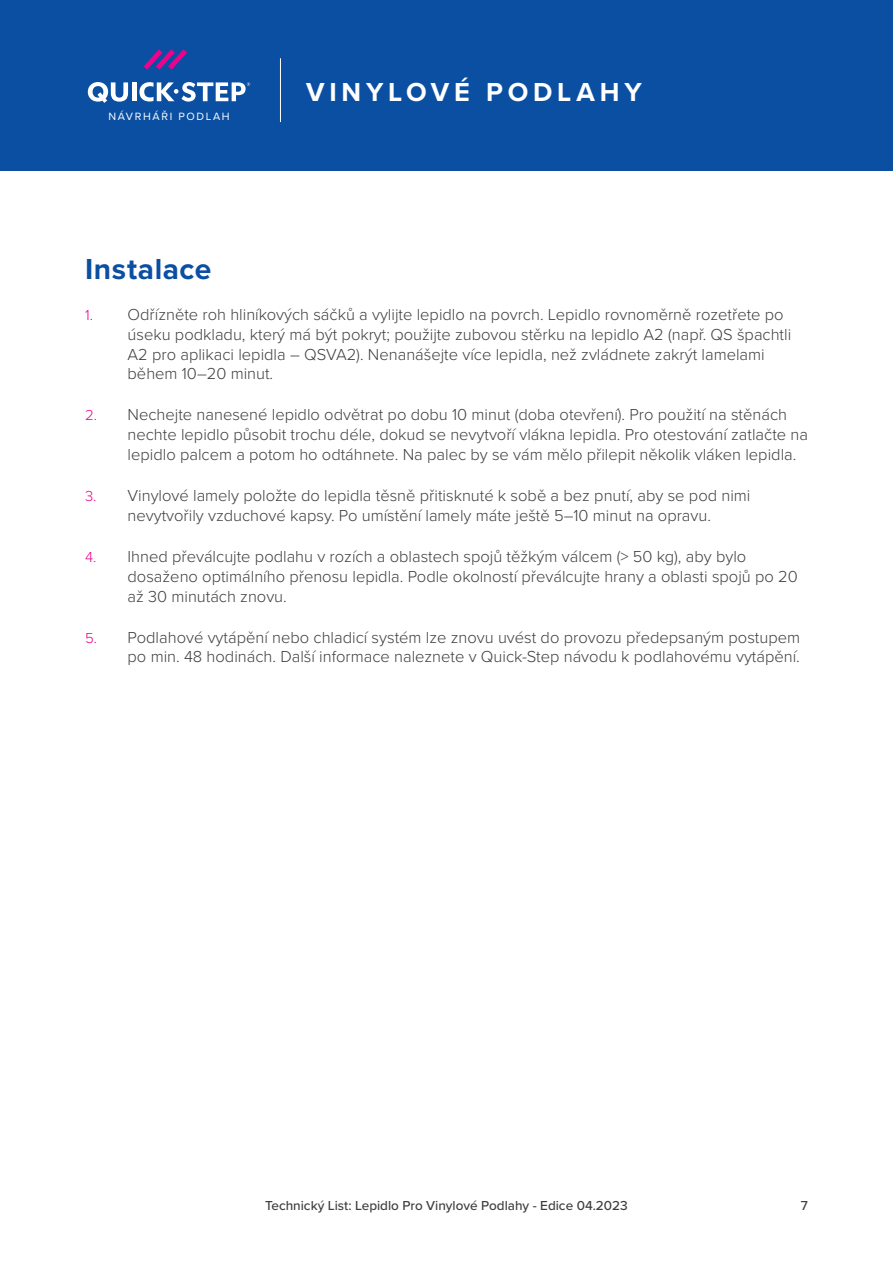
<style>
.page{position:relative;width:893px;height:1263px;background:#fff}
.page>*{position:absolute;margin:0;border:0;box-sizing:border-box;transform-origin:0 0}
.t1{font:700 30px "Proxima Nova";letter-spacing:.02em;color:#0a4fa2}
.Range{font:700 27px "Proxima Nova";letter-spacing:.175em;color:#fff}
.t2{font:300 16.5px/19.8px "Proxima Nova";color:#3e3e3f}
.t3{font:500 13.5px "Proxima Nova";color:#3e3e3f}
.FloorDesigners{font:10.95px "Proxima Nova";letter-spacing:.15em;color:#fff}
.s1{font-size:15px;color:#ed028c}
</style>
<div class="page">
<div style="left:0;top:0;width:893px;height:170px;background:#0a4fa2"></div>
<hr style="left:280px;top:58px;width:1px;height:64px;background:#fff">
<svg style="left:144px;top:49px;width:43px;height:21px"></svg>
<svg style="left:88px;top:82px;width:40px;height:21px"></svg>
<hr style="left:132px;top:82px;width:4px;height:19px;background:#fff">
<svg style="left:139px;top:82px;width:111px;height:20px"></svg>
<p class="FloorDesigners" style="left:108px;top:108px;width:123px">NÁVRHÁŘI PODLAH</p>
<p class="Range" style="left:306px;top:72px;width:337px">VINYLOVÉ PODLAHY</p>
<p class="t1" style="left:85px;top:246px;width:128px">Instalace</p>
<p class="t2" style="left:128px;top:304px;width:665px;text-indent:-43px"><span class="s1">1.</span> Odřízněte roh hliníkových sáčků a vylijte lepidlo na povrch. Lepidlo rovnoměrně rozetřete po úseku podkladu, který má být pokryt; použijte zubovou stěrku na lepidlo A2 (např. QS špachtli A2 pro aplikaci lepidla – QSVA2). Nenanášejte více lepidla, než zvládnete zakrýt lamelami během 10–20 minut.</p>
<p class="t2" style="left:128px;top:404px;width:682px;text-indent:-43px"><span class="s1">2.</span> Nechejte nanesené lepidlo odvětrat po dobu 10 minut (doba otevření). Pro použití na stěnách nechte lepidlo působit trochu déle, dokud se nevytvoří vlákna lepidla. Pro otestování zatlačte na lepidlo palcem a potom ho odtáhnete. Na palec by se vám mělo přilepit několik vláken lepidla.</p>
<p class="t2" style="left:85px;top:485px;width:667px;text-align:center"><span class="s1">3.</span> Vinylové lamely položte do lepidla těsně přitisknuté k sobě a bez pnutí, aby se pod nimi nevytvořily vzduchové kapsy. Po umístění lamely máte ještě 5–10 minut na opravu.</p>
<p class="t2" style="left:128px;top:546px;width:672px;text-indent:-43px"><span class="s1">4.</span> Ihned převálcujte podlahu v rozích a oblastech spojů těžkým válcem (&gt; 50 kg), aby bylo dosaženo optimálního přenosu lepidla. Podle okolností převálcujte hrany a oblasti spojů po 20 až 30 minutách znovu.</p>
<p class="t2" style="left:85px;top:626px;width:717px;text-align:right"><span class="s1">5.</span> Podlahové vytápění nebo chladicí systém lze znovu uvést do provozu předepsaným postupem po min. 48 hodinách. Další informace naleznete v Quick-Step návodu k podlahovému vytápění.</p>
<p class="t3" style="left:265px;top:1195px;width:364px">Technický List: Lepidlo Pro Vinylové Podlahy - Edice 04.2023</p>
<p class="t3" style="left:801px;top:1195px;width:9px">7</p>
</div>
